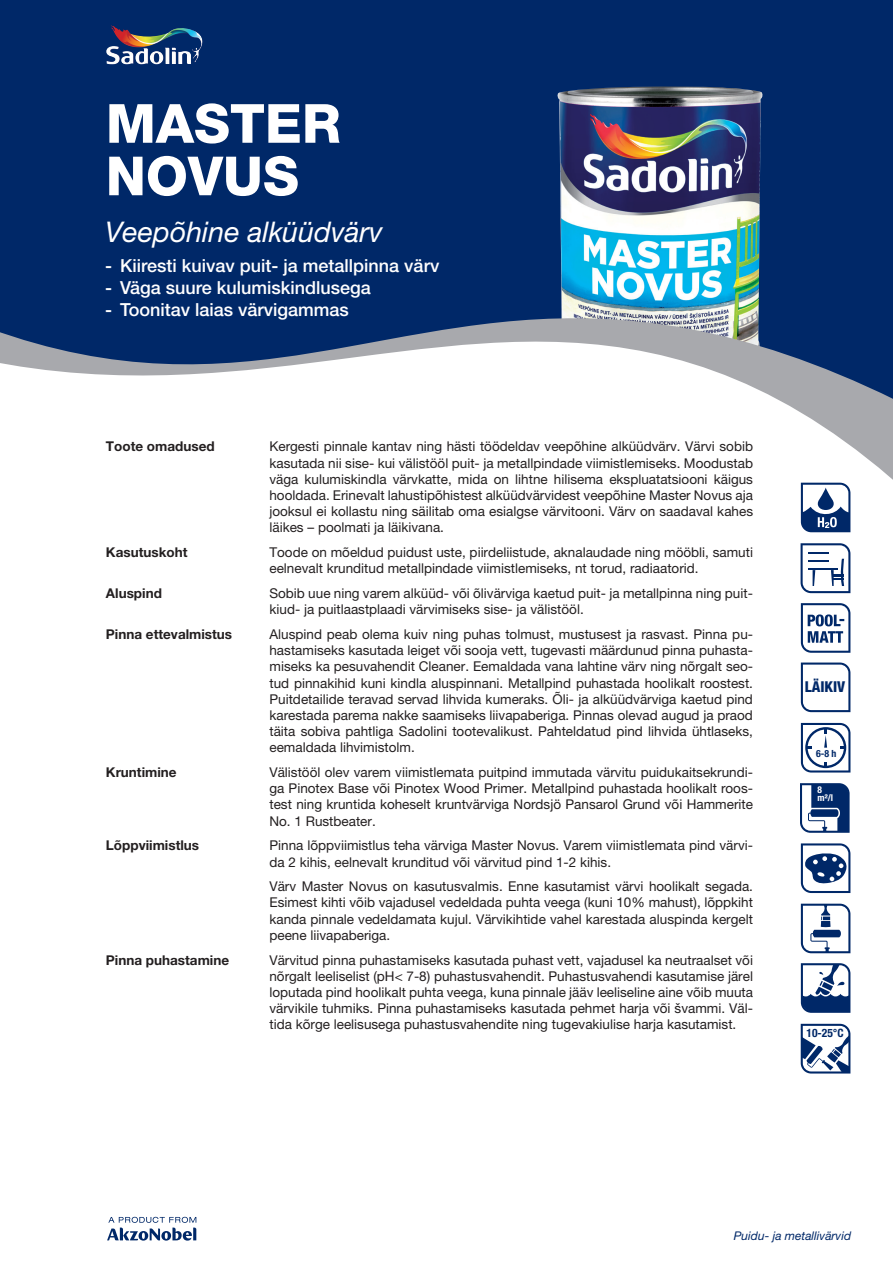
<style>
.page{position:relative;width:893px;height:1263px;background:#fff}
.page>*{position:absolute;margin:0;border:0;box-sizing:border-box;transform-origin:0 0}
.t1{font:800 54px/52.5px "Helvetica Neue LT Pro";color:#fff}
.t2{font:italic 28.5px "Helvetica Neue LT Pro";color:#fff}
.t3{font:500 18px "Helvetica Neue LT Pro";color:#fff}
.t4{font:800 condensed 15px "Helvetica Neue LT Pro";color:#002868}
.t5{font:13.5px/16.2px "Helvetica Neue LT Pro";color:#231f20;text-align:justify}
.t6{font:700 13.5px "Helvetica Neue LT Pro";color:#231f20}
.t7{font:italic 12px "Helvetica Neue LT Pro";color:#002868}
.t8{font:700 condensed 11.55px "Helvetica Neue LT Pro";color:#002868}
.t9{font:700 condensed 9.9px "Helvetica Neue LT Pro";color:#002868}
.t10{font:700 condensed 9.45px/8.2px "Helvetica Neue LT Pro";color:#fff}
</style>
<div class="page">
<svg style="left:0;top:0;width:893px;height:505px;fill:#002868"></svg>
<svg style="left:107px;top:1217px;width:89px;height:23px"></svg>
<svg style="left:801px;top:963px;width:49px;height:50px"></svg>
<svg style="left:801px;top:904px;width:49px;height:49px"></svg>
<svg style="left:800px;top:783px;width:50px;height:50px"></svg>
<svg style="left:801px;top:483px;width:49px;height:49px"></svg>
<svg style="left:801px;top:1024px;width:49px;height:49px"></svg>
<svg style="left:801px;top:843px;width:49px;height:50px"></svg>
<img style="left:106px;top:26px;width:98px;height:38px">
<svg style="left:801px;top:603px;width:49px;height:50px"></svg>
<svg style="left:801px;top:543px;width:49px;height:50px"></svg>
<svg style="left:801px;top:662px;width:49px;height:50px"></svg>
<svg style="left:801px;top:723px;width:49px;height:49px"></svg>
<h1 class="t1" style="left:106px;top:97px;width:237px">MASTER<br>NOVUS</h1>
<h2 class="t2" style="left:105px;top:215px;width:279px">Veepõhine alküüdvärv</h2>
<h3 class="t3" style="left:105px;top:255px;width:336px">- Kiiresti kuivav puit- ja metallpinna värv</h3>
<h3 class="t3" style="left:105px;top:277px;width:267px">- Väga suure kulumiskindlusega</h3>
<h3 class="t3" style="left:105px;top:298px;width:245px">- Toonitav laias värvigammas</h3>
<p class="t6" style="left:106px;top:438px;width:110px">Toote omadused</p>
<p class="t5" style="left:269px;top:438px;width:485px">Kergesti pinnale kantav ning hästi töödeldav veepõhine alküüdvärv. Värvi sobib kasutada nii sise- kui välistööl puit- ja metallpindade viimistlemiseks. Moodustab väga kulumiskindla värvkatte, mida on lihtne hilisema ekspluatatsiooni käigus hooldada. Erinevalt lahustipõhistest alküüdvärvidest veepõhine Master Novus aja jooksul ei kollastu ning säilitab oma esialgse värvitooni. Värv on saadaval kahes läikes – poolmati ja läikivana.</p>
<p class="t6" style="left:106px;top:544px;width:83px">Kasutuskoht</p>
<p class="t5" style="left:269px;top:544px;width:485px">Toode on mõeldud puidust uste, piirdeliistude, aknalaudade ning mööbli, samuti eelnevalt krunditud metallpindade viimistlemiseks, nt torud, radiaatorid.</p>
<p class="t6" style="left:106px;top:585px;width:57px">Aluspind</p>
<p class="t5" style="left:269px;top:585px;width:485px">Sobib uue ning varem alküüd- või õlivärviga kaetud puit- ja metallpinna ning puit&shy;kiud- ja puitlaastplaadi värvimiseks sise- ja välistööl.</p>
<p class="t6" style="left:106px;top:626px;width:128px">Pinna ettevalmistus</p>
<p class="t5" style="left:269px;top:626px;width:485px">Aluspind peab olema kuiv ning puhas tolmust, mustusest ja rasvast. Pinna pu&shy;hastamiseks kasutada leiget või sooja vett, tugevasti määrdunud pinna puhasta&shy;miseks ka pesuvahendit Cleaner. Eemaldada vana lahtine värv ning nõrgalt seo&shy;tud pinnakihid kuni kindla aluspinnani. Metallpind puhastada hoolikalt roostest.<br>Puitdetailide teravad servad lihvida kumeraks. Õli- ja alküüdvärviga kaetud pind karestada parema nakke saamiseks liivapaberiga. Pinnas olevad augud ja praod täita sobiva pahtliga Sadolini tootevalikust. Pahteldatud pind lihvida ühtlaseks, eemaldada lihvimistolm.</p>
<p class="t6" style="left:106px;top:764px;width:72px">Kruntimine</p>
<p class="t5" style="left:269px;top:764px;width:485px">Välistööl olev varem viimistlemata puitpind immutada värvitu puidukaitsekrundi&shy;ga Pinotex Base või Pinotex Wood Primer. Metallpind puhastada hoolikalt roos&shy;test ning kruntida koheselt kruntvärviga Nordsjö Pansarol Grund või Hammerite No. 1 Rustbeater.</p>
<p class="t6" style="left:106px;top:837px;width:95px">Lõppviimistlus</p>
<p class="t5" style="left:269px;top:837px;width:485px">Pinna lõppviimistlus teha värviga Master Novus. Varem viimistlemata pind värvi&shy;da 2 kihis, eelnevalt krunditud või värvitud pind 1-2 kihis.</p>
<p class="t5" style="left:269px;top:878px;width:485px">Värv Master Novus on kasutusvalmis. Enne kasutamist värvi hoolikalt segada.<br>Esimest kihti võib vajadusel vedeldada puhta veega (kuni 10% mahust), lõppkiht kanda pinnale vedeldamata kujul. Värvikihtide vahel karestada aluspinda kergelt peene liivapaberiga.</p>
<p class="t6" style="left:106px;top:951px;width:125px">Pinna puhastamine</p>
<p class="t5" style="left:269px;top:951px;width:485px">Värvitud pinna puhastamiseks kasutada puhast vett, vajadusel ka neutraalset või nõrgalt leeliselist (pH&lt; 7-8) puhastusvahendit. Puhastusvahendi kasutamise järel loputada pind hoolikalt puhta veega, kuna pinnale jääv leeliseline aine võib muuta värvikile tuhmiks. Pinna puhastamiseks kasutada pehmet harja või švammi. Väl&shy;tida kõrge leelisusega puhastusvahendite ning tugevakiulise harja kasutamist.</p>
<p class="t4" style="left:805px;top:678px;width:42px">LÄIKIV</p>
<p class="t9" style="left:816px;top:747px;width:22px">6-8 h</p>
<p class="t10" style="left:818px;top:785px;width:17px">8 m²/l</p>
<p class="t8" style="left:806px;top:1026px;width:39px">10-25°C</p>
<p class="t7" style="left:734px;top:1228px;width:119px">Puidu- ja metallivärvid</p>
</div>
